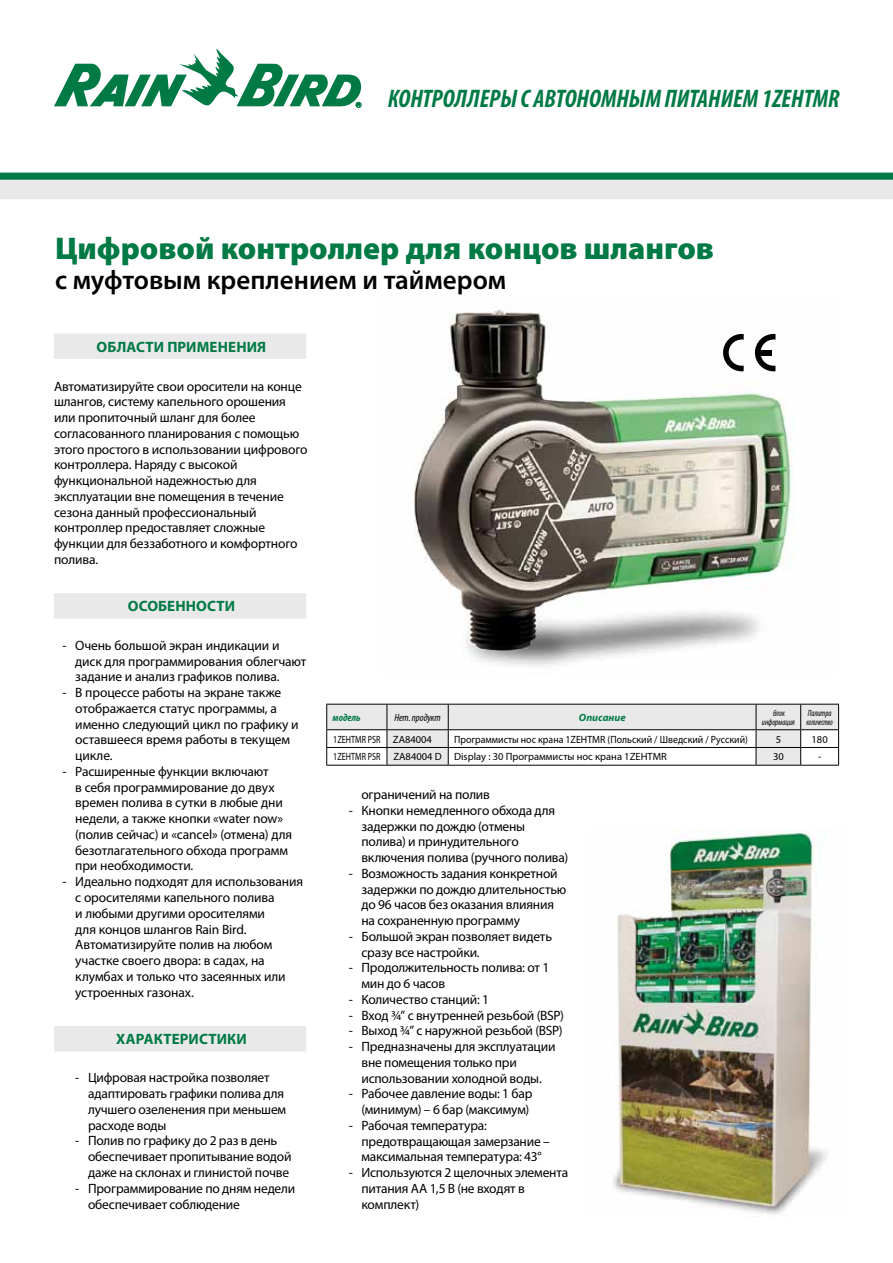
<style>
.page{position:relative;width:893px;height:1263px;background:#fff}
.page>*{position:absolute;margin:0;border:0;box-sizing:border-box;transform-origin:0 0}
.t1{font:900 31.5px "Myriad Pro";color:#007a45}
.t2{font:600 27px "Myriad Pro";color:#000}
.t3{font:italic 700 condensed 25.5px "Myriad Pro";color:#007a45}
.t4{font:700 15px "Myriad Pro";letter-spacing:.005em;color:#007a45}
.t5{font:13.5px/15.8px "Myriad Pro";letter-spacing:-.01em;color:#000}
.t6{font:10.5px "Myriad Pro";color:#000;scale:.77 1}
.t7{font:10.5px "Myriad Pro";color:#000;scale:.94 1}
.t8{font:italic condensed 10.5px "Myriad Pro";letter-spacing:-.005em;color:#000}
.t9{font:italic 700 10.5px "Myriad Pro";letter-spacing:.005em;color:#007a45}
.t10{font:10.5px "Myriad Pro";color:#000}
.t11{font:italic 700 condensed 10.5px "Myriad Pro";letter-spacing:-.005em;color:#007a45}
.t12{font:italic condensed 9px/9px "Myriad Pro";letter-spacing:-.01em;color:#000;text-align:center;scale:.9 1}
</style>
<div class="page">
<img style="left:414px;top:309px;width:380px;height:357px">
<svg style="left:723px;top:334px;width:21px;height:37px"></svg>
<svg style="left:755px;top:334px;width:20px;height:37px"></svg>
<div style="left:759px;top:350px;width:13px;height:5px;background:#000"></div>
<div style="left:0;top:173px;width:893px;height:7px;background:#007a45"></div>
<div style="left:0;top:180px;width:893px;height:19px;background:#e9e9ea"></div>
<svg style="left:54px;top:49px;width:307px;height:59px"></svg>
<img style="left:613px;top:829px;width:214px;height:386px">
<div style="left:54px;top:333px;width:252px;height:26px;background:#e9e9ea"></div>
<div style="left:54px;top:593px;width:252px;height:26px;background:#e9e9ea"></div>
<div style="left:54px;top:1026px;width:252px;height:25px;background:#e9e9ea"></div>
<hr style="left:756px;top:765px;width:45px;height:1px;background:#000">
<hr style="left:801px;top:765px;width:38px;height:1px;background:#000">
<hr style="left:448px;top:765px;width:308px;height:1px;background:#000">
<hr style="left:326px;top:765px;width:61px;height:1px;background:#000">
<svg style="left:326px;top:704px;width:513px;height:61px"></svg>
<hr style="left:387px;top:765px;width:61px;height:1px;background:#000">
<h3 class="t3" style="left:388px;top:82px;width:453px">КОНТРОЛЛЕРЫ С АВТОНОМНЫМ ПИТАНИЕМ 1ZEHTMR</h3>
<h1 class="t1" style="left:55px;top:227px;width:660px">Цифровой контроллер для концов шлангов</h1>
<h2 class="t2" style="left:55px;top:263px;width:453px">с муфтовым креплением и таймером</h2>
<p class="t4" style="left:97px;top:337px;width:171px">ОБЛАСТИ ПРИМЕНЕНИЯ</p>
<p class="t5" style="left:54px;top:378px;width:255px">Автоматизируйте свои оросители на конце шлангов, систему капельного орошения или пропиточный шланг для более согласованного планирования с помощью этого простого в использовании цифрового контроллера. Наряду с высокой функциональной надежностью для эксплуатации вне помещения в течение сезона данный профессиональный контроллер предоставляет сложные функции для беззаботного и комфортного полива.</p>
<p class="t4" style="left:128px;top:597px;width:109px">ОСОБЕННОСТИ</p>
<p class="t5" style="left:75px;top:637px;width:233px;text-indent:-13px">- Очень большой экран индикации и диск для программирования облегчают задание и анализ графиков полива.</p>
<p class="t5" style="left:75px;top:684px;width:225px;text-indent:-13px">- В процессе работы на экране также отображается статус программы, а именно следующий цикл по графику и оставшееся время работы в текущем цикле.</p>
<p class="t5" style="left:75px;top:763px;width:218px;text-indent:-13px">- Расширенные функции включают<br>в себя программирование до двух времен полива в сутки в любые дни недели, а также кнопки «water now» (полив сейчас) и «cancel» (отмена) для безотлагательного обхода программ при необходимости.</p>
<p class="t5" style="left:75px;top:874px;width:229px;text-indent:-13px">- Идеально подходят для использования с оросителями капельного полива<br>и любыми другими оросителями<br>для концов шлангов Rain Bird.<br>Автоматизируйте полив на любом участке своего двора: в садах, на клумбах и только что засеянных или устроенных газонах.</p>
<p class="t4" style="left:116px;top:1029px;width:132px">ХАРАКТЕРИСТИКИ</p>
<p class="t5" style="left:88px;top:1070px;width:200px;text-indent:-13px">- Цифровая настройка позволяет адаптировать графики полива для лучшего озеленения при меньшем расходе воды</p>
<p class="t5" style="left:88px;top:1133px;width:205px;text-indent:-13px">- Полив по графику до 2 раз в день обеспечивает пропитывание водой даже на склонах и глинистой почве</p>
<p class="t5" style="left:88px;top:1180px;width:209px;text-indent:-13px">- Программирование по дням недели обеспечивает соблюдение</p>
<p class="t11" style="left:333px;top:711px;width:30px">модель</p>
<p class="t8" style="left:394px;top:712px;width:48px">Нет. продукт</p>
<p class="t9" style="left:579px;top:711px;width:48px">описание</p>
<p class="t12" style="left:762px;top:708px;width:38px">блок информация</p>
<p class="t12" style="left:807px;top:708px;width:30px;text-align:left">Палитра количество</p>
<p class="t6" style="left:333px;top:732px;width:130px">1ZEHTMR PSR ZA84004</p>
<p class="t7" style="left:454px;top:732px;width:314px">Программисты нос крана 1ZEHTMR (Польский / Шведский / Русский)</p>
<p class="t10" style="left:776px;top:732px;width:7px">5</p>
<p class="t10" style="left:812px;top:732px;width:18px">180</p>
<p class="t6" style="left:333px;top:750px;width:435px">1ZEHTMR PSR ZA84004 D Display : 30 Программисты нос крана 1ZEHTMR</p>
<p class="t10" style="left:773px;top:750px;width:12px">30</p>
<p class="t10" style="left:818px;top:750px;width:5px">-</p>
<p class="t5" style="left:361px;top:786px;width:130px">ограничений на полив</p>
<p class="t5" style="left:361px;top:802px;width:208px;text-indent:-13px">- Кнопки немедленного обхода для задержки по дождю (отмены полива) и принудительного включения полива (ручного полива)</p>
<p class="t5" style="left:361px;top:865px;width:206px;text-indent:-13px">- Возможность задания конкретной задержки по дождю длительностью до 96 часов без оказания влияния на сохраненную программу</p>
<p class="t5" style="left:361px;top:928px;width:192px;text-indent:-13px">- Большой экран позволяет видеть сразу все настройки.</p>
<p class="t5" style="left:361px;top:960px;width:189px;text-indent:-13px">- Продолжительность полива: от 1 мин до 6 часов</p>
<p class="t5" style="left:349px;top:991px;width:142px">- Количество станций: 1</p>
<p class="t5" style="left:349px;top:1007px;width:217px">- Вход ¾” с внутренней резьбой (BSP)</p>
<p class="t5" style="left:349px;top:1023px;width:215px">- Выход ¾” с наружной резьбой (BSP)</p>
<p class="t5" style="left:361px;top:1038px;width:196px;text-indent:-13px">- Предназначены для эксплуатации вне помещения только при использовании холодной воды.</p>
<p class="t5" style="left:349px;top:1086px;width:185px;text-align:right">- Рабочее давление воды: 1 бар (минимум) – 6 бар (максимум)</p>
<p class="t5" style="left:361px;top:1117px;width:190px;text-indent:-13px">- Рабочая температура: предотвращающая замерзание – максимальная температура: 43°</p>
<p class="t5" style="left:361px;top:1164px;width:208px;text-indent:-13px">- Используются 2 щелочных элемента питания AA 1,5 В (не входят в комплект)</p>
</div>
